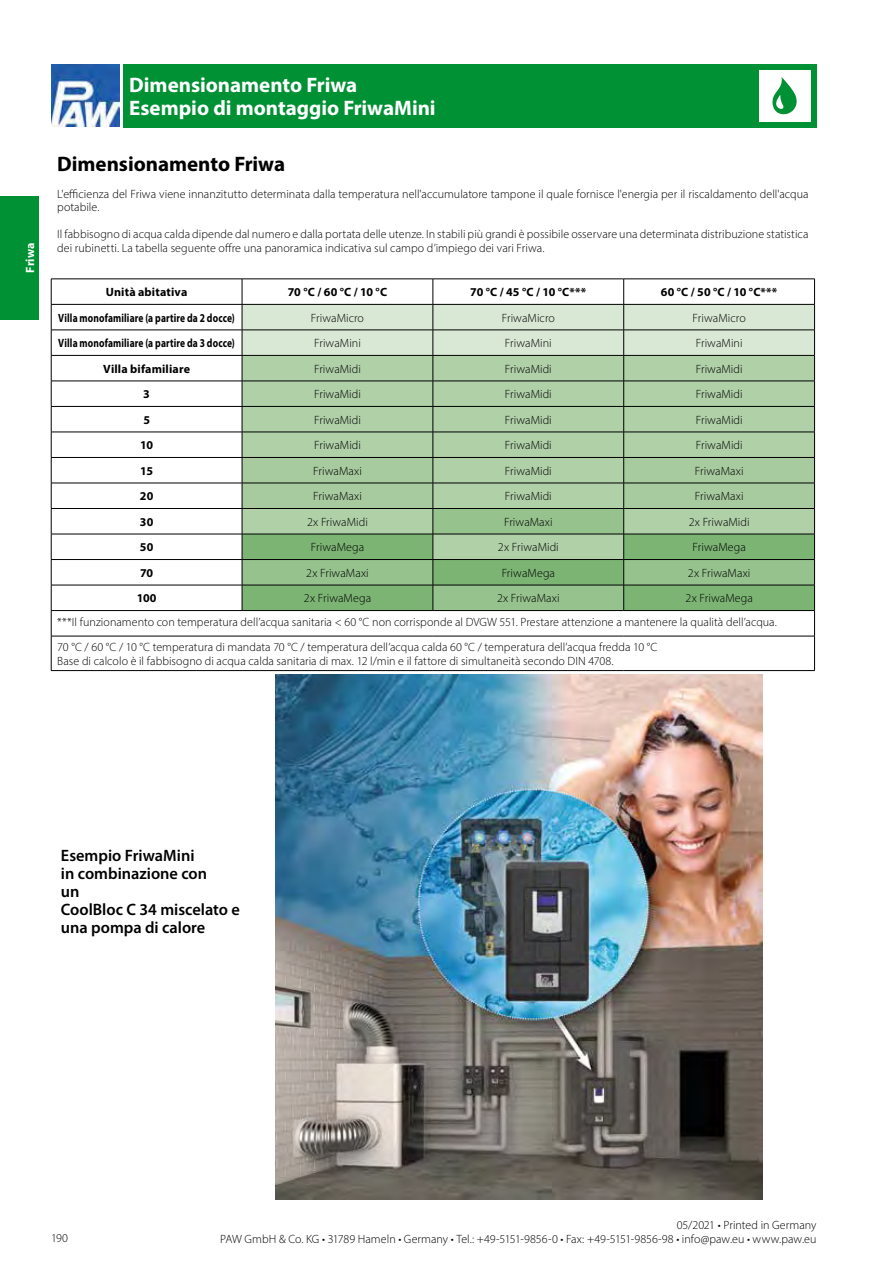
<style>
.page{position:relative;width:893px;height:1263px;background:#fff}
.page>*{position:absolute;margin:0;border:0;box-sizing:border-box;transform-origin:0 0}
.t1{font:700 21px/22.5px "Myriad Pro";letter-spacing:-.005em;color:#fff}
.t2{font:700 21px "Myriad Pro";letter-spacing:-.005em;color:#000}
.t3{font:600 16.5px/18px "Myriad Pro";color:#000}
.t4{font:300 12px/13.5px "Myriad Pro";letter-spacing:.005em;color:#000}
.t5{font:700 12px "Myriad Pro";letter-spacing:.015em;color:#000}
.t6{font:700 12px "Myriad Pro";letter-spacing:.015em;color:#000;scale:.79 1}
.t7{font:700 12px "Myriad Pro";letter-spacing:.01em;color:#fff}
</style>
<div class="page">
<img style="left:51px;top:64px;width:68px;height:63px">
<div style="left:0;top:196px;width:38px;height:123px;background:#009134"></div>
<hr style="left:51px;top:279px;width:191px;height:1px;background:#000">
<hr style="left:51px;top:304px;width:191px;height:1px;background:#000">
<hr style="left:51px;top:330px;width:191px;height:1px;background:#000">
<hr style="left:51px;top:355px;width:191px;height:1px;background:#000">
<hr style="left:51px;top:381px;width:191px;height:1px;background:#000">
<hr style="left:51px;top:406px;width:191px;height:1px;background:#000">
<hr style="left:51px;top:432px;width:191px;height:1px;background:#000">
<hr style="left:51px;top:457px;width:191px;height:1px;background:#000">
<hr style="left:51px;top:483px;width:191px;height:1px;background:#000">
<hr style="left:51px;top:508px;width:191px;height:1px;background:#000">
<hr style="left:51px;top:534px;width:191px;height:1px;background:#000">
<hr style="left:51px;top:559px;width:191px;height:1px;background:#000">
<hr style="left:51px;top:585px;width:191px;height:1px;background:#000">
<hr style="left:51px;top:610px;width:191px;height:1px;background:#000">
<svg style="left:51px;top:279px;width:1px;height:357px"></svg>
<hr style="left:51px;top:636px;width:191px;height:1px;background:#000">
<hr style="left:51px;top:636px;width:1px;height:34px;background:#000">
<hr style="left:242px;top:636px;width:191px;height:1px;background:#000">
<hr style="left:433px;top:636px;width:191px;height:1px;background:#000">
<hr style="left:624px;top:636px;width:191px;height:1px;background:#000">
<hr style="left:814px;top:636px;width:1px;height:34px;background:#000">
<hr style="left:51px;top:670px;width:191px;height:1px;background:#000">
<hr style="left:242px;top:670px;width:191px;height:1px;background:#000">
<hr style="left:433px;top:670px;width:191px;height:1px;background:#000">
<hr style="left:624px;top:670px;width:191px;height:1px;background:#000">
<svg style="left:242px;top:279px;width:573px;height:357px;background:#afcba9"></svg>
<img style="left:276px;top:675px;width:486px;height:524px">
<div style="left:123px;top:64px;width:693px;height:64px;background:#009134"></div>
<div style="left:759px;top:70px;width:51px;height:51px;background:#fff"></div>
<svg style="left:770px;top:77px;width:31px;height:45px"></svg>
<p class="t7" style="left:22px;top:273px;width:31px;rotate:-90deg">Friwa</p>
<h1 class="t1" style="left:129px;top:73px;width:308px">Dimensionamento Friwa<br>Esempio di montaggio FriwaMini</h1>
<h1 class="t2" style="left:57px;top:150px;width:229px">Dimensionamento Friwa</h1>
<p class="t4" style="left:57px;top:187px;width:753px">L'efficienza del Friwa viene innanzitutto determinata dalla temperatura nell'accumulatore tampone il quale fornisce l'energia per il riscaldamento dell'acqua potabile.</p>
<p class="t4" style="left:57px;top:227px;width:753px">Il fabbisogno di acqua calda dipende dal numero e dalla portata delle utenze. In stabili più grandi è possibile osservare una determinata distribuzione statistica dei rubinetti. La tabella seguente offre una panoramica indicativa sul campo d’impiego dei vari Friwa.</p>
<p class="t5" style="left:106px;top:284px;width:83px">Unità abitativa</p>
<p class="t5" style="left:288px;top:284px;width:101px">70 °C / 60 °C / 10 °C</p>
<p class="t5" style="left:470px;top:284px;width:118px">70 °C / 45 °C / 10 °C***</p>
<p class="t5" style="left:661px;top:284px;width:118px">60 °C / 50 °C / 10 °C***</p>
<p class="t6" style="left:58px;top:310px;width:225px">Villa monofamiliare (a partire da 2 docce)</p>
<p class="t4" style="left:311px;top:311px;width:55px">FriwaMicro</p>
<p class="t4" style="left:502px;top:311px;width:55px">FriwaMicro</p>
<p class="t4" style="left:693px;top:311px;width:55px">FriwaMicro</p>
<p class="t6" style="left:58px;top:335px;width:225px">Villa monofamiliare (a partire da 3 docce)</p>
<p class="t4" style="left:314px;top:336px;width:48px">FriwaMini</p>
<p class="t4" style="left:505px;top:336px;width:48px">FriwaMini</p>
<p class="t4" style="left:696px;top:336px;width:48px">FriwaMini</p>
<p class="t5" style="left:103px;top:361px;width:88px">Villa bifamiliare</p>
<p class="t4" style="left:314px;top:362px;width:48px">FriwaMidi</p>
<p class="t4" style="left:505px;top:362px;width:48px">FriwaMidi</p>
<p class="t4" style="left:696px;top:362px;width:48px">FriwaMidi</p>
<p class="t5" style="left:143px;top:386px;width:8px">3</p>
<p class="t4" style="left:314px;top:387px;width:48px">FriwaMidi</p>
<p class="t4" style="left:505px;top:387px;width:48px">FriwaMidi</p>
<p class="t4" style="left:696px;top:387px;width:48px">FriwaMidi</p>
<p class="t5" style="left:143px;top:412px;width:8px">5</p>
<p class="t4" style="left:314px;top:413px;width:48px">FriwaMidi</p>
<p class="t4" style="left:505px;top:413px;width:48px">FriwaMidi</p>
<p class="t4" style="left:696px;top:413px;width:48px">FriwaMidi</p>
<p class="t5" style="left:140px;top:437px;width:14px">10</p>
<p class="t4" style="left:314px;top:438px;width:48px">FriwaMidi</p>
<p class="t4" style="left:505px;top:438px;width:48px">FriwaMidi</p>
<p class="t4" style="left:696px;top:438px;width:48px">FriwaMidi</p>
<p class="t5" style="left:140px;top:463px;width:14px">15</p>
<p class="t4" style="left:313px;top:464px;width:50px">FriwaMaxi</p>
<p class="t4" style="left:505px;top:464px;width:48px">FriwaMidi</p>
<p class="t4" style="left:695px;top:464px;width:50px">FriwaMaxi</p>
<p class="t5" style="left:140px;top:488px;width:15px">20</p>
<p class="t4" style="left:313px;top:489px;width:50px">FriwaMaxi</p>
<p class="t4" style="left:505px;top:489px;width:48px">FriwaMidi</p>
<p class="t4" style="left:695px;top:489px;width:50px">FriwaMaxi</p>
<p class="t5" style="left:140px;top:514px;width:15px">30</p>
<p class="t4" style="left:307px;top:515px;width:62px">2x FriwaMidi</p>
<p class="t4" style="left:504px;top:515px;width:50px">FriwaMaxi</p>
<p class="t4" style="left:689px;top:515px;width:62px">2x FriwaMidi</p>
<p class="t5" style="left:140px;top:539px;width:15px">50</p>
<p class="t4" style="left:311px;top:540px;width:55px">FriwaMega</p>
<p class="t4" style="left:498px;top:540px;width:62px">2x FriwaMidi</p>
<p class="t4" style="left:692px;top:540px;width:55px">FriwaMega</p>
<p class="t5" style="left:140px;top:565px;width:15px">70</p>
<p class="t4" style="left:306px;top:566px;width:64px">2x FriwaMaxi</p>
<p class="t4" style="left:502px;top:566px;width:55px">FriwaMega</p>
<p class="t4" style="left:688px;top:566px;width:64px">2x FriwaMaxi</p>
<p class="t5" style="left:137px;top:590px;width:21px">100</p>
<p class="t4" style="left:304px;top:591px;width:69px">2x FriwaMega</p>
<p class="t4" style="left:497px;top:591px;width:64px">2x FriwaMaxi</p>
<p class="t4" style="left:57px;top:586px;width:721px;line-height:23.2px;text-indent:628px">2x FriwaMega<br>***Il funzionamento con temperatura dell’acqua sanitaria &lt; 60 °C non corrisponde al DVGW 551. Prestare attenzione a mantenere la qualità dell’acqua.</p>
<p class="t4" style="left:57px;top:640px;width:602px">70 °C / 60 °C / 10 °C temperatura di mandata 70 °C / temperatura dell’acqua calda 60 °C / temperatura dell’acqua fredda 10 °C<br>Base di calcolo è il fabbisogno di acqua calda sanitaria di max. 12 l/min e il fattore di simultaneità secondo DIN 4708.</p>
<h2 class="t3" style="left:61px;top:846px;width:180px">Esempio FriwaMini<br>in combinazione con<br>un<br>CoolBloc C 34 miscelato e una pompa di calore</h2>
<p class="t4" style="left:51px;top:1231px;width:19px">190</p>
<p class="t4" style="left:220px;top:1218px;width:598px;text-align:right">05/2021 • Printed in Germany<br>PAW GmbH &amp; Co. KG • 31789 Hameln • Germany • Tel.: +49-5151-9856-0 • Fax: +49-5151-9856-98 • info@paw.eu • www.paw.eu</p>
</div>
